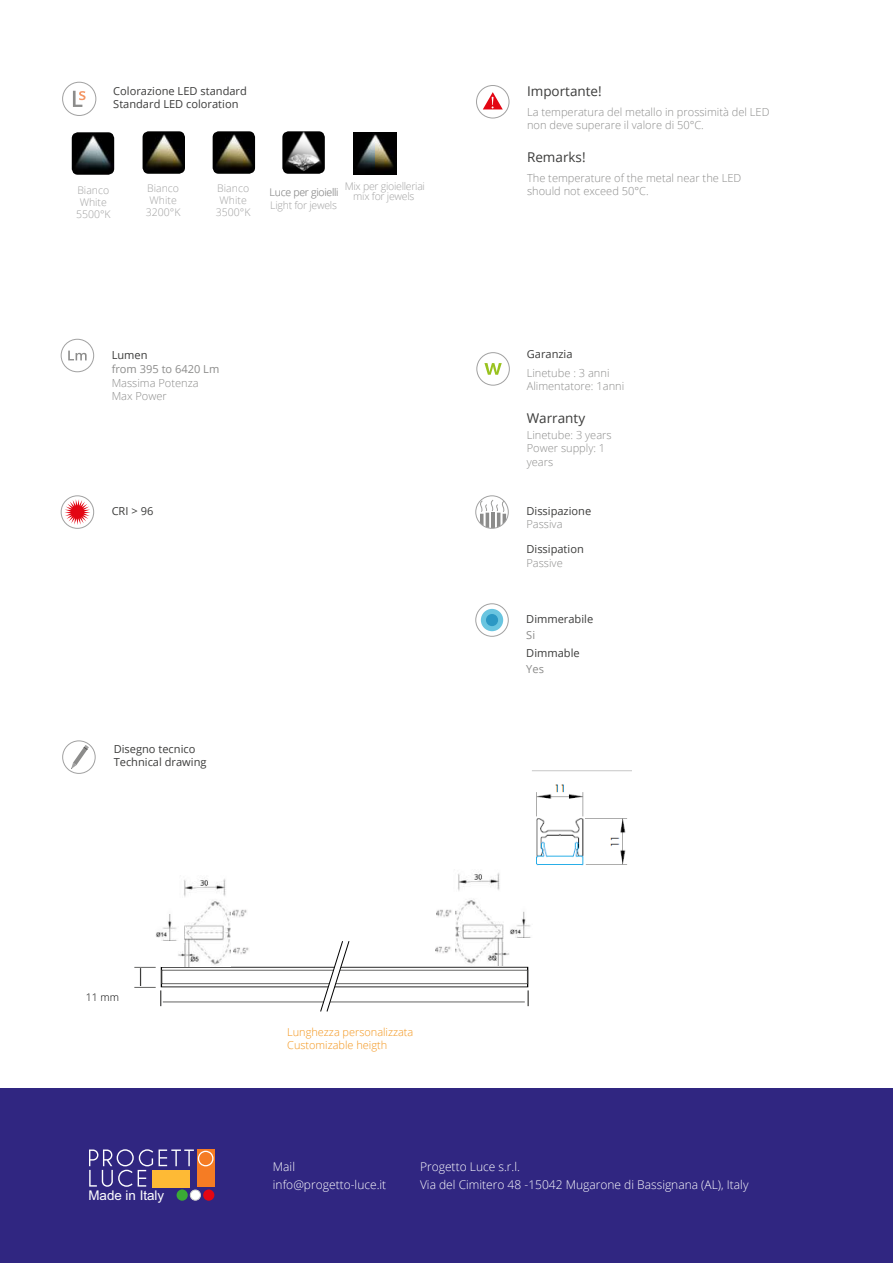
<style>
.page{position:relative;width:893px;height:1263px;background:#fff}
.page>*{position:absolute;margin:0;border:0;box-sizing:border-box;transform-origin:0 0}
.t1{font:13.5px "Open Sans";color:#3c3c3b}
.t2{font:13.35px "Arial";color:#fff}
.t3{font:300 12px/17.9px "Open Sans";color:#fff}
.t4{font:300 11.1px/13.5px "Open Sans";color:#8c8c8b}
.t5{font:11.1px/13.5px "Open Sans";color:#3c3c3b}
.t6{font:11.1px "Open Sans";color:#8c8c8b}
.t7{font:11.1px "Open Sans";color:#8c8c8b}
.t8{font:300 10.95px/13.5px "Open Sans";color:#f3951b}
.t9{font:300 10.5px/12.9px "Open Sans";letter-spacing:-.025em;color:#a1a1a1}
.t10{font:300 10.5px/12px "Open Sans";color:#a1a1a1;text-align:center}
.t11{font:300 10.5px "Open Sans";color:#000}
.s1{font-style:inherit}
</style>
<div class="page">
<div style="left:476px;top:85px;width:33px;height:33px;border:1px solid #a1a1a1;border-radius:50%"></div>
<svg style="left:483px;top:92px;width:20px;height:17px"></svg>
<div style="left:62px;top:740px;width:34px;height:34px;border:1px solid #a1a1a1;border-radius:50%"></div>
<svg style="left:71px;top:745px;width:18px;height:24px"></svg>
<div style="left:0;top:1089px;width:893px;height:174px;background:#302681"></div>
<div style="left:62px;top:82px;width:34px;height:34px;border:1px solid #a1a1a1;border-radius:50%"></div>
<svg style="left:73px;top:91px;width:13px;height:16px"></svg>
<img style="left:72px;top:132px;width:42px;height:43px">
<img style="left:282px;top:131px;width:43px;height:43px">
<img style="left:213px;top:131px;width:42px;height:43px">
<div style="left:475px;top:495px;width:34px;height:34px;border:1px solid #a1a1a1;border-radius:50%"></div>
<svg style="left:479px;top:499px;width:27px;height:29px"></svg>
<div style="left:61px;top:339px;width:33px;height:33px;border:1px solid #a1a1a1;border-radius:50%"></div>
<svg style="left:68px;top:351px;width:19px;height:9px"></svg>
<div style="left:61px;top:495px;width:33px;height:34px;border:1px solid #a1a1a1;border-radius:50%"></div>
<svg style="left:65px;top:499px;width:25px;height:26px"></svg>
<div style="left:475px;top:603px;width:34px;height:34px;border:1px solid #a1a1a1;border-radius:50%"></div>
<div style="left:481px;top:609px;width:22px;height:22px;background:#69c5e0;border-radius:50%"></div>
<div style="left:486px;top:614px;width:12px;height:12px;background:#2b98c4;border-radius:50%"></div>
<div style="left:476px;top:352px;width:34px;height:34px;border:1px solid #a1a1a1;border-radius:50%"></div>
<svg style="left:484px;top:363px;width:18px;height:12px"></svg>
<svg style="left:528px;top:990px;width:1px;height:16px"></svg>
<hr style="left:163px;top:1002px;width:362px;height:1px;background:#3c3c3b">
<svg style="left:134px;top:967px;width:27px;height:39px"></svg>
<svg style="left:320px;top:941px;width:29px;height:71px"></svg>
<img style="left:532px;top:770px;width:100px;height:96px">
<img style="left:354px;top:132px;width:42px;height:42px">
<img style="left:143px;top:131px;width:42px;height:43px">
<img style="left:161px;top:900px;width:70px;height:66px">
<img style="left:455px;top:899px;width:55px;height:66px">
<img style="left:156px;top:909px;width:28px;height:31px">
<img style="left:184px;top:879px;width:42px;height:18px">
<img style="left:458px;top:873px;width:42px;height:18px">
<img style="left:234px;top:947px;width:15px;height:7px">
<img style="left:232px;top:909px;width:15px;height:8px">
<img style="left:436px;top:909px;width:16px;height:8px">
<img style="left:436px;top:946px;width:15px;height:7px">
<img style="left:509px;top:906px;width:22px;height:32px">
<div style="left:197px;top:1149px;width:18px;height:38px;background:#f57c24"></div>
<div style="left:153px;top:1170px;width:37px;height:17px;background:#feba35"></div>
<svg style="left:89px;top:1149px;width:64px;height:38px"></svg>
<svg style="left:159px;top:1149px;width:55px;height:17px"></svg>
<div style="left:177px;top:1189px;width:11px;height:12px;background:#3aaa35;border-radius:50%"></div>
<div style="left:190px;top:1189px;width:11px;height:11px;background:#fff;border:1px solid #d0d0d0;border-radius:50%"></div>
<div style="left:203px;top:1189px;width:11px;height:12px;background:#e30613;border-radius:50%"></div>
<p class="t5" style="left:113px;top:84px;width:135px">Colorazione LED standard<br>Standard LED coloration</p>
<p class="t10" style="left:146px;top:182px;width:36px">Bianco<br>White<br>3200°K</p>
<p class="t9" style="left:270px;top:185px;width:70px">Luce per gioielli<br>Light for jewels</p>
<p class="t9" style="left:345px;top:180px;width:82px;line-height:10.5px;text-align:center">Mix per gioielleriai mix for jewels</p>
<p class="t10" style="left:76px;top:184px;width:36px">Bianco<br>White<br>5500°K</p>
<p class="t10" style="left:216px;top:182px;width:36px">Bianco<br>White<br>3500°K</p>
<p class="t5" style="left:112px;top:348px;width:37px">Lumen</p>
<p class="t6" style="left:112px;top:362px;width:109px">from 395 to 6420 Lm</p>
<p class="t4" style="left:112px;top:376px;width:89px">Massima Potenza<br>Max Power</p>
<p class="t5" style="left:112px;top:504px;width:43px">CRI &gt; 9<span class="s1">6</span></p>
<p class="t5" style="left:114px;top:742px;width:94px">Disegno tecnico<br>Technical drawing</p>
<p class="t11" style="left:86px;top:990px;width:35px">11 mm</p>
<p class="t8" style="left:287px;top:1024px;width:128px">Lunghezza personalizzata<br>Customizable heigth</p>
<p class="t1" style="left:527px;top:81px;width:76px">Importante!</p>
<p class="t4" style="left:527px;top:104px;width:244px">La temperatura del metallo in prossimità del LED non deve superare il valore di 50°C.</p>
<p class="t1" style="left:527px;top:148px;width:60px">Remarks!</p>
<p class="t4" style="left:527px;top:171px;width:216px">The temperature of the metal near the LED should not exceed 50°C.</p>
<p class="t5" style="left:527px;top:347px;width:47px">Garanzia</p>
<p class="t4" style="left:527px;top:365px;width:99px">Linetube : 3 anni<br>Alimentatore: 1anni</p>
<p class="t1" style="left:527px;top:409px;width:60px">Warranty</p>
<p class="t4" style="left:527px;top:428px;width:86px">Linetube: 3 years<br>Power supply: 1 years</p>
<p class="t5" style="left:526px;top:504px;width:66px">Dissipazione</p>
<p class="t4" style="left:526px;top:517px;width:38px">Passiva</p>
<p class="t5" style="left:526px;top:542px;width:59px">Dissipation</p>
<p class="t4" style="left:526px;top:556px;width:38px">Passive</p>
<p class="t5" style="left:526px;top:612px;width:68px">Dimmerabile</p>
<p class="t7" style="left:526px;top:627px;width:10px">Si</p>
<p class="t5" style="left:526px;top:646px;width:55px">Dimmable</p>
<p class="t7" style="left:526px;top:661px;width:19px">Yes</p>
<p class="t2" style="left:88px;top:1190px;width:77px">Made in Italy</p>
<p class="t3" style="left:273px;top:1157px;width:115px">Mail info@progetto-luce.it</p>
<p class="t3" style="left:420px;top:1157px;width:330px">Progetto Luce s.r.l.<br>Via del Cimitero 48 -15042 Mugarone di Bassignana (AL), Italy</p>
</div>
